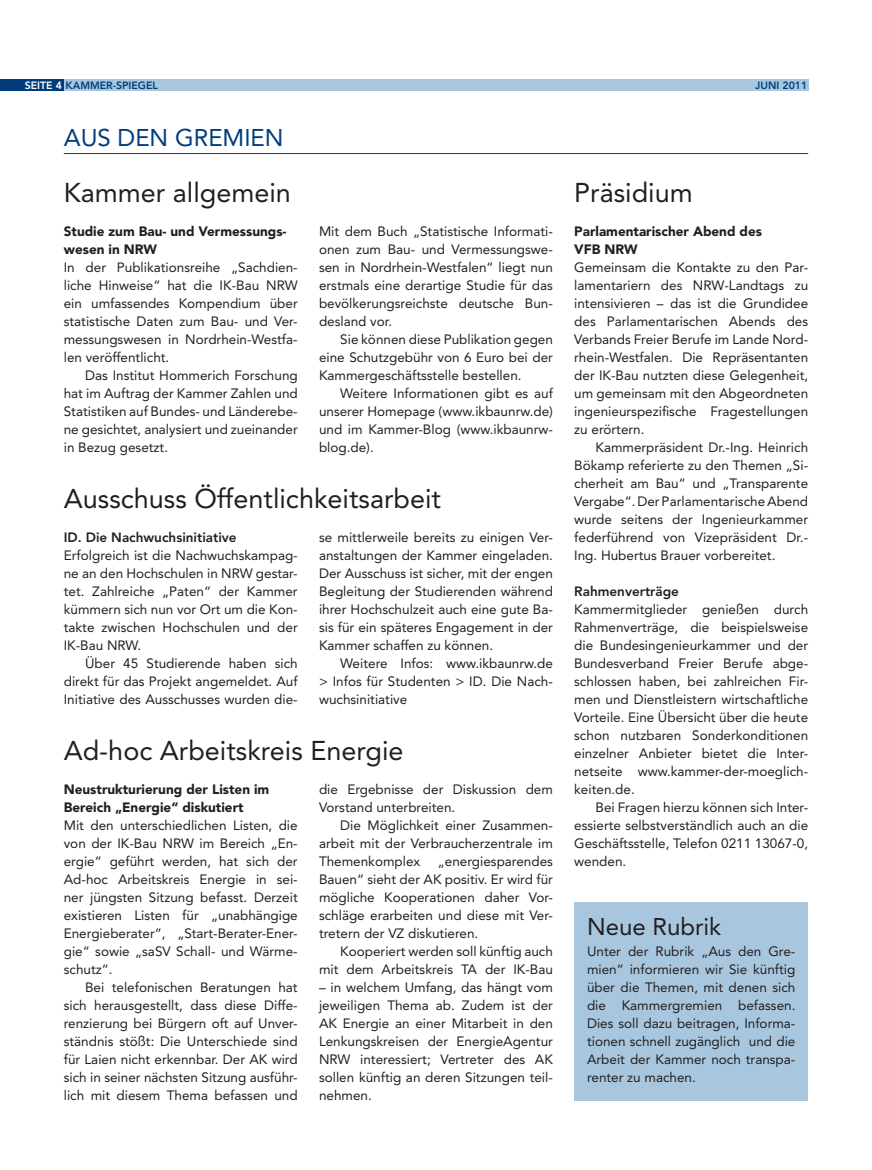
<style>
.page{position:relative;width:872px;height:1170px;background:#fff}
.page>*{position:absolute;margin:0;border:0;box-sizing:border-box;transform-origin:0 0}
.t1{font:27px "Avenir LT Std";color:#231f20}
.t2{font:24px "Avenir LT Std";color:#013d7d}
.t3{font:24px "Avenir LT Std";color:#231f20}
.t4{font:13.5px/18px "Avenir LT Std";color:#231f20;text-align:justify}
.t5{font:900 13.5px/18px "Avenir LT Std";color:#231f20}
.t6{font:800 13.5px "Avenir LT Std";color:#231f20}
.t7{font:800 10.5px "Avenir LT Std";color:#013d7d}
.t8{font:800 10.5px "Avenir LT Std";color:#fff}
</style>
<div class="page">
<div style="left:63px;top:79px;width:745px;height:11px;background:#a8c7df"></div>
<div style="left:0;top:79px;width:64px;height:11px;background:#013d7d"></div>
<div style="left:574px;top:902px;width:234px;height:198px;background:#a8c7df"></div>
<hr style="left:64px;top:153px;width:744px;height:1px;background:#013d7d">
<p class="t8" style="left:25px;top:79px;width:13px">Seite</p>
<p class="t7" style="left:66px;top:79px;width:93px">KAMMER-SPIEGEL</p>
<p class="t7" style="left:755px;top:79px;width:54px">Juni 2011</p>
<h2 class="t2" style="left:64px;top:123px;width:71px">Aus den</h2>
<h2 class="t2" style="left:175px;top:123px;width:34px">Gremien</h2>
<h1 class="t1" style="left:64px;top:177px;width:229px">Kammer allgemein</h1>
<p class="t5" style="left:64px;top:222px;width:224px">Studie zum Bau- und Vermessungs&shy;wesen in NRW</p>
<p class="t4" style="left:64px;top:258px;width:235px">In der Publikationsreihe „Sachdien&shy;liche Hinweise“ hat die IK-Bau NRW ein umfassendes Kompendium über statistische Daten zum Bau- und Ver&shy;messungswesen in Nordrhein-Westfa&shy;len veröffentlicht.</p>
<p class="t4" style="left:64px;top:366px;width:235px;text-indent:21px">Das Institut Hommerich Forschung hat im Auftrag der Kammer Zahlen und Statistiken auf Bundes- und Länderebe&shy;ne gesichtet, analysiert und zueinander in Bezug gesetzt.</p>
<p class="t4" style="left:319px;top:222px;width:235px">Mit dem Buch „Statistische Informati&shy;onen zum Bau- und Vermessungswe&shy;sen in Nordrhein-Westfalen“ liegt nun erstmals eine derartige Studie für das bevölkerungsreichste deutsche Bun&shy;desland vor.</p>
<p class="t4" style="left:319px;top:330px;width:235px;text-indent:21px">Sie können diese Publikation gegen eine Schutzgebühr von 6 Euro bei der Kammergeschäftsstelle bestellen.</p>
<p class="t4" style="left:319px;top:384px;width:235px;text-indent:21px">Weitere Informationen gibt es auf unserer Homepage (www.ikbaunrw.de) und im Kammer-Blog (www.ikbaunrw&shy;blog.de).</p>
<h1 class="t1" style="left:64px;top:483px;width:379px">Ausschuss Öffentlichkeitsarbeit</h1>
<p class="t6" style="left:64px;top:529px;width:174px">ID. Die N achwuchsinitiative</p>
<p class="t4" style="left:64px;top:546px;width:235px">Erfolgreich ist die Nachwuchskampag&shy;ne an den Hochschulen in NRW gestar&shy;tet. Zahlreiche „Paten“ der Kammer kümmern sich nun vor Ort um die Kon&shy;takte zwischen Hochschulen und der IK-Bau NRW.</p>
<p class="t4" style="left:64px;top:654px;width:235px;text-indent:21px">Ü ber 45 Studierende haben sich direkt für das Projekt angemeldet. Auf Initiative des Ausschusses wurden die-</p>
<p class="t4" style="left:319px;top:528px;width:235px">se mittlerweile bereits zu einigen Ver&shy;anstaltungen der Kammer eingeladen.<br>Der Ausschuss ist sicher, mit der engen Begleitung der Studierenden während ihrer Hochschulzeit auch eine gute Ba&shy;sis für ein späteres Engagement in der Kammer schaffen zu können.</p>
<p class="t4" style="left:319px;top:654px;width:235px;text-indent:21px">Weitere Infos: www.ikbaunrw.de &gt; Infos für Studenten &gt; ID. Die Nach&shy;wuchsinitiative</p>
<h1 class="t1" style="left:64px;top:735px;width:341px">Ad-hoc Arbeitskreis Energie</h1>
<p class="t4" style="left:319px;top:780px;width:235px">die Ergebnisse der Diskussion dem<br>Vorstand unterbreiten.</p>
<p class="t4" style="left:319px;top:816px;width:235px;text-indent:21px">Die Möglichkeit einer Zusammen&shy;arbeit mit der Verbraucherzentrale im Themenkomplex</p>
<p class="t5" style="left:64px;top:780px;width:207px">Neustrukturierung der Listen im<br>Bereich „Energie“ diskutiert</p>
<p class="t4" style="left:64px;top:816px;width:235px">Mit den unterschiedlichen Listen, die von der IK-Bau NRW im Bereich „En&shy;ergie“ geführt werden, hat sich der Ad-hoc Arbeitskreis Energie in sei&shy;ner jüngsten Sitzung befasst. Derzeit existieren Listen für „unabhängige Energieberater“, „Start-Berater-Ener&shy;gie“ sowie „saSV Schall- und Wärme&shy;schutz“.</p>
<p class="t4" style="left:64px;top:978px;width:235px;text-indent:21px">Bei telefonischen Beratungen hat sich herausgestellt, dass diese Diffe&shy;renzierung bei Bürgern oft auf U nver&shy;ständnis stößt: Die U nterschiede sind für Laien nicht erkennbar. Der AK wird sich in seiner nächsten Sitzung ausführ&shy;lich mit diesem Thema befassen und</p>
<p class="t4" style="left:319px;top:852px;width:235px;text-indent:119px">„energiesparendes Bauen“ sieht der AK positiv. Er wird für mögliche Kooperationen daher Vor&shy;schläge erarbeiten und diese mit Ver&shy;tretern der VZ diskutieren.</p>
<p class="t4" style="left:319px;top:942px;width:235px;text-align:right">Kooperiert werden soll künftig auch mit dem Arbeitskreis TA der IK-Bau</p>
<p class="t4" style="left:319px;top:978px;width:235px">– in welchem U mfang, das hängt vom jeweiligen Thema ab. Zudem ist der AK Energie an einer Mitarbeit in den Lenkungskreisen der Energie-Agentur NRW interessiert; Vertreter des AK sollen künftig an deren Sitzungen teil&shy;nehmen.</p>
<h1 class="t1" style="left:574px;top:177px;width:120px">Präsidium</h1>
<p class="t5" style="left:574px;top:222px;width:189px">Parlamentarischer Abend des<br>VFB NRW</p>
<p class="t4" style="left:574px;top:258px;width:235px">Gemeinsam die Kontakte zu den Par&shy;lamentariern des NRW-Landtags zu intensivieren – das ist die Grundidee des Parlamentarischen Abends des Verbands Freier Berufe im Lande Nord&shy;rhein-Westfalen. Die Repräsentanten der IK-Bau nutzten diese Gelegenheit, um gemeinsam mit den Abgeordneten ingenieurspezifische Fragestellungen zu erörtern.</p>
<p class="t4" style="left:574px;top:438px;width:235px;text-indent:21px">Kammerpräsident Dr.-Ing. Heinrich Bökamp referierte zu den Themen „Si&shy;cherheit am Bau“ und „Transparente Vergabe“. Der Parlamentarische Abend wurde seitens der Ingenieurkammer federführend von Vizepräsident Dr.- Ing. Hubertus Brauer vorbereitet.</p>
<p class="t6" style="left:574px;top:583px;width:106px">Rahmenverträge</p>
<p class="t4" style="left:574px;top:600px;width:235px">Kammermitglieder genießen durch Rahmenverträge, die beispielsweise die Bundesingenieurkammer und der Bundesverband Freier Berufe abge&shy;schlossen haben, bei zahlreichen Fir&shy;men und Dienstleistern wirtschaftliche Vorteile. Eine Ü bersicht über die heute schon nutzbaren Sonderkonditionen einzelner Anbieter bietet die Inter&shy;netseite www.kammer-der-moeglich&shy;keiten.de.</p>
<p class="t4" style="left:574px;top:798px;width:235px;text-indent:21px">Bei Fragen hierzu können sich Inter&shy;essierte selbstverständlich auch an die Geschäftsstelle, Telefon 0211 13067-0, wenden.</p>
<h2 class="t3" style="left:587px;top:912px;width:136px">Neue Rubrik</h2>
<p class="t4" style="left:587px;top:942px;width:210px">U nter der Rubrik „Aus den Gre&shy;mien“ informieren wir Sie künftig über die Themen, mit denen sich die Kammergremien befassen.<br>Dies soll dazu beitragen, Informa&shy;tionen schnell zugänglich und die Arbeit der Kammer noch transpa&shy;renter zu machen.</p>
</div>
